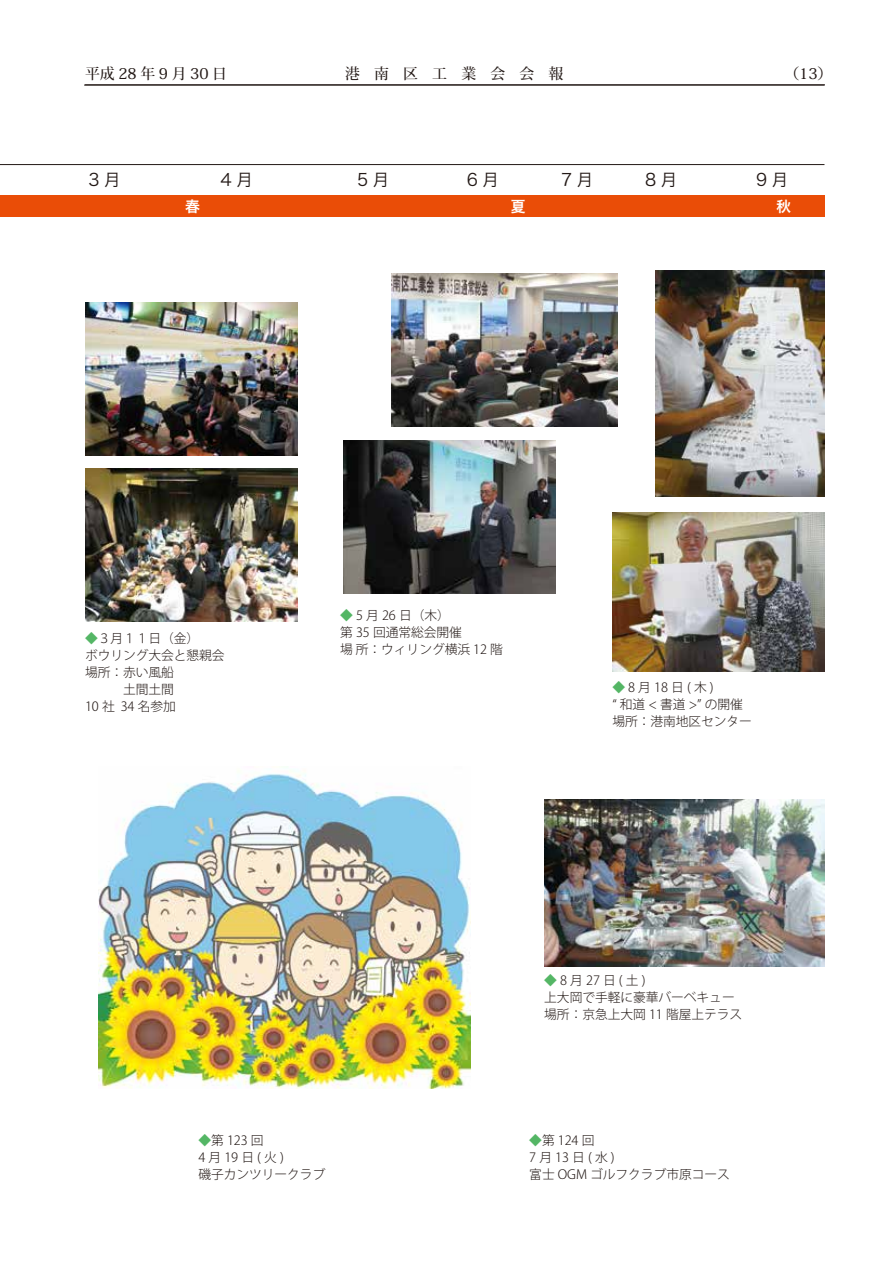
<style>
.page{position:relative;width:893px;height:1263px;background:#fff}
.page>*{position:absolute;margin:0;border:0;box-sizing:border-box;transform-origin:0 0}
.t1{font:16.95px "Hira Kaku Pro W3";letter-spacing:.245em;color:#221815}
.t2{font:500 14.85px "Koz Min Pro";letter-spacing:.245em;color:#221815}
.t3{font:500 14.85px "Koz Min Pro";letter-spacing:.955em;color:#221815}
.t4{font:14.85px "Hira Kaku Pro W6";color:#fff}
.t5{font:300 12.75px/17px "Koz Go Pro";letter-spacing:-.005em;color:#221815}
.s1{color:#54b665}
</style>
<div class="page">
<hr style="left:84px;top:85px;width:740px;height:1px;background:#221815">
<hr style="left:85px;top:85px;width:740px;height:1px;background:#221815">
<hr style="left:0;top:164px;width:824px;height:1px;background:#221815">
<div style="left:0;top:196px;width:825px;height:21px;background:#ea4d07"></div>
<img style="left:85px;top:303px;width:213px;height:153px">
<img style="left:391px;top:273px;width:226px;height:153px">
<img style="left:612px;top:512px;width:213px;height:160px">
<img style="left:655px;top:270px;width:170px;height:226px">
<img style="left:544px;top:799px;width:281px;height:167px">
<img style="left:85px;top:469px;width:213px;height:152px">
<img style="left:343px;top:440px;width:213px;height:153px">
<img style="left:99px;top:771px;width:371px;height:318px">
<p class="t2" style="left:85px;top:63px;width:144px">平成28年9月30日</p>
<p class="t3" style="left:345px;top:63px;width:220px">港南区工業会会報</p>
<p class="t2" style="left:784px;top:63px;width:49px">（13）</p>
<h1 class="t1" style="left:89px;top:165px;width:34px">3月</h1>
<h1 class="t1" style="left:221px;top:165px;width:34px">4月</h1>
<h1 class="t1" style="left:357px;top:165px;width:34px">5月</h1>
<h1 class="t1" style="left:467px;top:165px;width:34px">6月</h1>
<h1 class="t1" style="left:561px;top:165px;width:34px">7月</h1>
<h1 class="t1" style="left:645px;top:165px;width:34px">8月</h1>
<h1 class="t1" style="left:756px;top:165px;width:34px">9月</h1>
<p class="t4" style="left:185px;top:193px;width:16px">春</p>
<p class="t4" style="left:511px;top:193px;width:16px">夏</p>
<p class="t4" style="left:776px;top:193px;width:16px">秋</p>
<p class="t5" style="left:85px;top:630px;width:141px"><span class="s1">◆</span>３月１１日（金）<br>ボウリング大会と懇親会場所：赤い風船<br>　　　土間土間<br>10 社 34 名参加</p>
<p class="t5" style="left:340px;top:607px;width:164px"><span class="s1">◆</span> 5 月 26 日（木）<br>第 35 回通常総会開催<br>場 所：ウィリング横浜 12 階</p>
<p class="t5" style="left:612px;top:678px;width:141px"><span class="s1">◆</span>8月18日(木)<br>“ 和道 &lt; 書道 &gt;” の開催場所：港南地区センター</p>
<p class="t5" style="left:544px;top:972px;width:199px"><span class="s1">◆</span>8月27日(土)<br>上大岡で手軽に豪華バーベキュー場所：京急上大岡 11 階屋上テラス</p>
<p class="t5" style="left:198px;top:1131px;width:128px"><span class="s1">◆</span>第 123 回<br>4月19日(火)<br>磯子カンツリークラブ</p>
<p class="t5" style="left:529px;top:1131px;width:202px"><span class="s1">◆</span>第 124 回<br>7月13日(水)<br>富士 OGM ゴルフクラブ市原コース</p>
</div>
